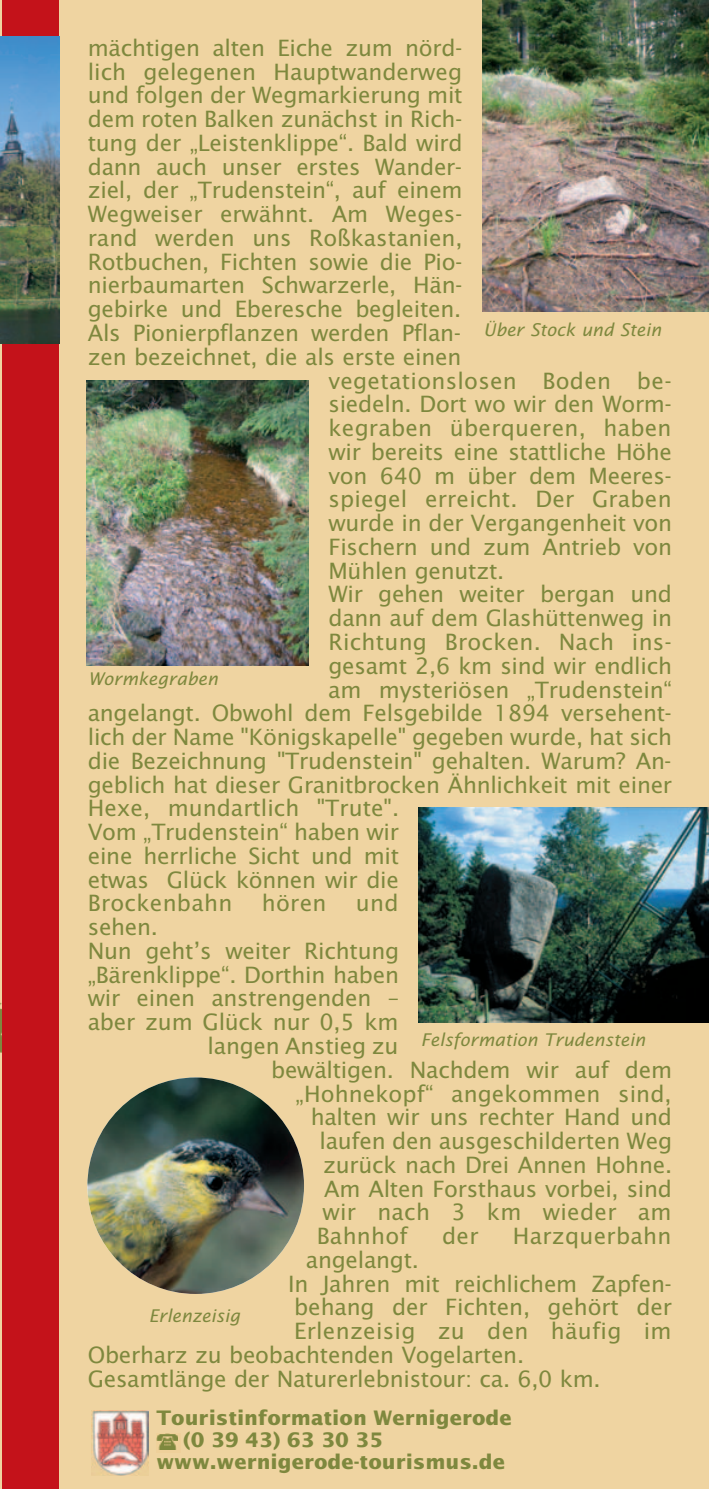
<style>
.page{position:relative;width:709px;height:1489px;background:#fff}
.page>*{position:absolute;margin:0;border:0;box-sizing:border-box;transform-origin:0 0}
.t1{font:22.5px "Lucida Sans";letter-spacing:-.01em;color:#7e883e}
.t2{font:22.5px "Lucida Sans";letter-spacing:.01em;color:#7e883e}
.t3{font:700 20px "Lucida Sans";color:#7e883e}
.t4{font:italic 17.5px "Lucida Sans";color:#7e883e}
</style>
<div class="page">
<div style="left:3px;top:0;width:705px;height:1488px;background:#efd4a1"></div>
<div style="left:0;top:0;width:16px;height:1488px;background:#efd4a1"></div>
<img style="left:0;top:1002px;width:2px;height:51px">
<div style="left:2px;top:0;width:57px;height:1488px;background:#c4121a"></div>
<img style="left:0;top:37px;width:59px;height:307px">
<img style="left:418px;top:807px;width:290px;height:215px">
<img style="left:482px;top:0;width:226px;height:311px">
<img style="left:87px;top:380px;width:221px;height:285px">
<img style="left:87px;top:1077px;width:217px;height:216px;border-radius:50%">
<img style="left:91px;top:1410px;width:57px;height:64px">
<svg style="left:156px;top:1435px;width:22px;height:15px"></svg>
<img style="left:157px;top:1433px;width:20px;height:16px">
<p class="t1" style="left:88px;top:38px;width:376px">mächtigen alten Eiche zum nörd-</p>
<p class="t1" style="left:88px;top:62px;width:375px">lich gelegenen Hauptwanderweg</p>
<p class="t1" style="left:88px;top:86px;width:376px">und folgen der Wegmarkierung mit</p>
<p class="t1" style="left:88px;top:110px;width:376px">dem roten Balken zunächst in Rich-</p>
<p class="t1" style="left:88px;top:133px;width:376px">tung der „Leistenklippe“. Bald wird</p>
<p class="t1" style="left:88px;top:157px;width:375px">dann auch unser erstes Wander-</p>
<p class="t1" style="left:88px;top:181px;width:376px">ziel, der „Trudenstein“, auf einem</p>
<p class="t1" style="left:88px;top:205px;width:376px">Wegweiser erwähnt. Am Weges-</p>
<p class="t1" style="left:88px;top:228px;width:376px">rand werden uns Roßkastanien,</p>
<p class="t1" style="left:88px;top:252px;width:376px">Rotbuchen, Fichten sowie die Pio-</p>
<p class="t1" style="left:88px;top:276px;width:376px">nierbaumarten Schwarzerle, Hän-</p>
<p class="t1" style="left:88px;top:300px;width:375px">gebirke und Eberesche begleiten.</p>
<p class="t1" style="left:88px;top:323px;width:374px">Als Pionierpflanzen werden Pflan-</p>
<p class="t1" style="left:88px;top:347px;width:375px">zen bezeichnet, die als erste einen</p>
<p class="t2" style="left:328px;top:371px;width:344px">vegetationslosen Boden be-</p>
<p class="t1" style="left:328px;top:395px;width:344px">siedeln. Dort wo wir den Worm-</p>
<p class="t2" style="left:328px;top:418px;width:344px">kegraben überqueren, haben</p>
<p class="t1" style="left:328px;top:442px;width:345px">wir bereits eine stattliche Höhe</p>
<p class="t1" style="left:328px;top:466px;width:344px">von 640 m über dem Meeres-</p>
<p class="t2" style="left:328px;top:490px;width:344px">spiegel erreicht. Der Graben</p>
<p class="t1" style="left:328px;top:513px;width:345px">wurde in der Vergangenheit von</p>
<p class="t1" style="left:328px;top:537px;width:345px">Fischern und zum Antrieb von</p>
<p class="t1" style="left:328px;top:561px;width:177px">Mühlen genutzt.</p>
<p class="t1" style="left:328px;top:585px;width:345px">Wir gehen weiter bergan und</p>
<p class="t1" style="left:328px;top:608px;width:345px">dann auf dem Glashüttenweg in</p>
<p class="t2" style="left:328px;top:632px;width:344px">Richtung Brocken. Nach ins-</p>
<p class="t1" style="left:328px;top:656px;width:345px">gesamt 2,6 km sind wir endlich</p>
<p class="t1" style="left:328px;top:680px;width:345px">am mysteriösen „Trudenstein“</p>
<p class="t1" style="left:88px;top:703px;width:585px">angelangt. Obwohl dem Felsgebilde 1894 versehent-</p>
<p class="t1" style="left:88px;top:727px;width:585px">lich der Name "Königskapelle" gegeben wurde, hat sich</p>
<p class="t1" style="left:88px;top:751px;width:585px">die Bezeichnung "Trudenstein" gehalten. Warum? An-</p>
<p class="t1" style="left:88px;top:775px;width:585px">geblich hat dieser Granitbrocken Ähnlichkeit mit einer</p>
<p class="t1" style="left:88px;top:798px;width:312px">Hexe, mundartlich "Trute".</p>
<p class="t1" style="left:88px;top:822px;width:312px">Vom „Trudenstein“ haben wir</p>
<p class="t1" style="left:88px;top:846px;width:312px">eine herrliche Sicht und mit</p>
<p class="t1" style="left:88px;top:870px;width:312px">etwas Glück können wir die</p>
<p class="t2" style="left:88px;top:893px;width:146px">Brockenbahn</p>
<p class="t1" style="left:261px;top:893px;width:66px">hören</p>
<p class="t1" style="left:355px;top:893px;width:44px">und</p>
<p class="t1" style="left:88px;top:917px;width:72px">sehen.</p>
<p class="t1" style="left:88px;top:941px;width:312px">Nun geht’s weiter Richtung</p>
<p class="t1" style="left:88px;top:965px;width:312px">„Bärenklippe“. Dorthin haben</p>
<p class="t1" style="left:88px;top:988px;width:312px">wir einen anstrengenden –</p>
<p class="t1" style="left:88px;top:1012px;width:312px">aber zum Glück nur 0,5 km</p>
<p class="t1" style="left:207px;top:1036px;width:192px">langen Anstieg zu</p>
<p class="t1" style="left:271px;top:1060px;width:402px">bewältigen. Nachdem wir auf dem</p>
<p class="t1" style="left:295px;top:1083px;width:377px">„Hohnekopf“ angekommen sind,</p>
<p class="t1" style="left:310px;top:1107px;width:362px">halten wir uns rechter Hand und</p>
<p class="t1" style="left:319px;top:1131px;width:354px">laufen den ausgeschilderten Weg</p>
<p class="t1" style="left:323px;top:1155px;width:350px">zurück nach Drei Annen Hohne.</p>
<p class="t1" style="left:324px;top:1178px;width:349px">Am Alten Forsthaus vorbei, sind</p>
<p class="t2" style="left:322px;top:1202px;width:350px">wir nach 3 km wieder am</p>
<p class="t2" style="left:316px;top:1226px;width:92px">Bahnhof</p>
<p class="t1" style="left:441px;top:1226px;width:38px">der</p>
<p class="t2" style="left:512px;top:1226px;width:160px">Harzquerbahn</p>
<p class="t1" style="left:305px;top:1250px;width:114px">angelangt.</p>
<p class="t1" style="left:288px;top:1273px;width:385px">In Jahren mit reichlichem Zapfen-</p>
<p class="t1" style="left:294px;top:1297px;width:379px">behang der Fichten, gehört der</p>
<p class="t2" style="left:294px;top:1321px;width:378px">Erlenzeisig zu den häufig im</p>
<p class="t1" style="left:88px;top:1345px;width:437px">Oberharz zu beobachtenden Vogelarten.</p>
<p class="t1" style="left:88px;top:1368px;width:514px">Gesamtlänge der Naturerlebnistour: ca. 6,0 km.</p>
<p class="t4" style="left:483px;top:322px;width:179px">Über Stock und Stein</p>
<p class="t4" style="left:88px;top:671px;width:131px">Wormkegraben</p>
<p class="t4" style="left:420px;top:1032px;width:226px">Felsformation Trudenstein</p>
<p class="t4" style="left:149px;top:1307px;width:93px">Erlenzeisig</p>
<p class="t3" style="left:156px;top:1408px;width:356px">Touristinformation Wernigerode</p>
<p class="t3" style="left:183px;top:1430px;width:201px">(0 39 43) 63 30 35</p>
<p class="t3" style="left:156px;top:1453px;width:349px">www.wernigerode-tourismus.de</p>
</div>
